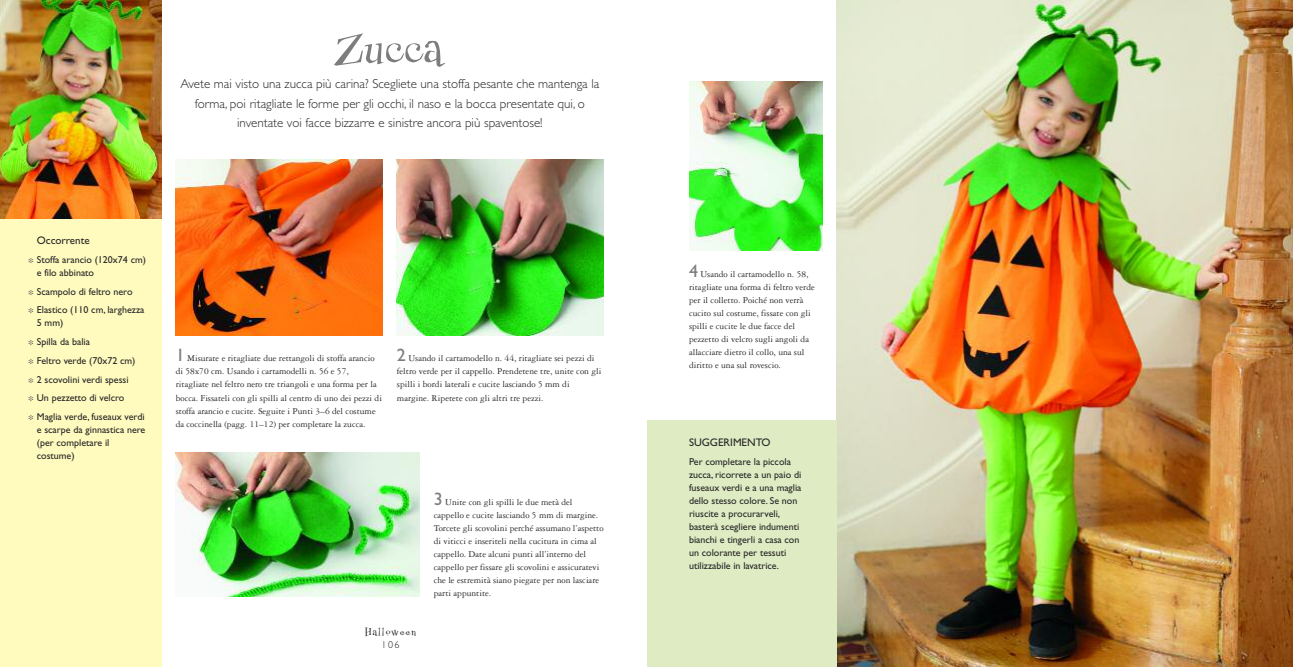
<style>
.page{position:relative;width:1293px;height:667px;background:#fff}
.page>*{position:absolute;margin:0;border:0;box-sizing:border-box;transform-origin:0 0}
.t1{font:54px "Couchlover";color:#7d7d7d}
.t2{font:300 13px/19.5px "Gill Sans";color:#272627;text-align:center}
.t3{font:12px "Couchlover";letter-spacing:.09em;color:#272627}
.t4{font:11px "Gill Sans";color:#272627}
.t5{font:10px/13px "Gill Sans";color:#272627}
.t6{font:300 10px "Gill Sans";color:#272627}
.t7{font:9.5px/13px "Garamond Three";color:#272627}
.s1{color:#686768}
.s2{font-family:"Gill Sans";font-size:18px;color:#7d7d7d}
</style>
<div class="page">
<img style="left:836px;top:0;width:457px;height:666px">
<div style="left:0;top:218px;width:162px;height:448px;background:#fffbbf"></div>
<img style="left:0;top:0;width:162px;height:218px">
<img style="left:176px;top:160px;width:207px;height:175px">
<img style="left:397px;top:160px;width:207px;height:175px">
<img style="left:176px;top:452px;width:244px;height:143px">
<img style="left:689px;top:82px;width:133px;height:169px">
<div style="left:647px;top:420px;width:189px;height:246px;background:#deebc3"></div>
<h1 class="t1" style="left:337px;top:12px;width:108px">Zucca</h1>
<h2 class="t2" style="left:180px;top:75px;width:420px">Avete mai visto una zucca più carina? Scegliete una stoffa pesante che mantenga la forma, poi ritagliate le forme per gli occhi, il naso e la bocca presentate qui, o inventate voi facce bizzarre e sinistre ancora più spaventose!</h2>
<p class="t4" style="left:37px;top:236px;width:54px">Occorrente</p>
<p class="t5" style="left:37px;top:254px;width:111px;text-indent:-9px"><span class="s1">❉</span> Stoffa arancio (120x74 cm) e filo abbinato</p>
<p class="t5" style="left:28px;top:283px;width:118px;line-height:18.7px"><span class="s1">❉</span> Scampolo di feltro nero<br><span class="s1">❉</span> Elastico (110 cm, larghezza</p>
<p class="t5" style="left:28px;top:314px;width:118px;line-height:18.7px;text-indent:9px">5 mm)<br><span class="s1">❉</span> Spilla da balia<br><span class="s1">❉</span> Feltro verde (70x72 cm)<br><span class="s1">❉</span> 2 scovolini verdi spessi<br><span class="s1">❉</span> Un pezzetto di velcro<br><span class="s1">❉</span> Maglia verde, fuseaux verdi</p>
<p class="t5" style="left:37px;top:423px;width:110px">e scarpe da ginnastica nere (per completare il costume)</p>
<p class="t7" style="left:176px;top:352px;width:208px"><span class="s2">1</span> Misurate e ritagliate due rettangoli di stoffa arancio di 58x70 cm. Usando i cartamodelli n. 56 e 57, ritagliate nel feltro nero tre triangoli e una forma per la bocca. Fissateli con gli spilli al centro di uno dei pezzi di stoffa arancio e cucite. Seguite i Punti 3–6 del costume da coccinella (pagg. 11–12) per completare la zucca.</p>
<p class="t7" style="left:397px;top:352px;width:206px"><span class="s2">2</span> Usando il cartamodello n. 44, ritagliate sei pezzi di feltro verde per il cappello. Prendetene tre, unite con gli spilli i bordi laterali e cucite lasciando 5 mm di margine. Ripetete con gli altri tre pezzi.</p>
<p class="t3" style="left:365px;top:623px;width:53px">Halloween</p>
<p class="t6" style="left:381px;top:640px;width:19px">106</p>
<p class="t7" style="left:434px;top:495px;width:171px"><span class="s2">3</span> Unite con gli spilli le due metà del cappello e cucite lasciando 5 mm di margine.<br>Torcete gli scovolini perché assumano l’aspetto di viticci e inseriteli nella cucitura in cima al cappello. Date alcuni punti all’interno del cappello per fissare gli scovolini e assicuratevi che le estremità siano piegate per non lasciare parti appuntite.</p>
<p class="t7" style="left:689px;top:268px;width:127px"><span class="s2">4</span> Usando il cartamodello n. 58, ritagliate una forma di feltro verde per il colletto. Poiché non verrà cucito sul costume, fissate con gli spilli e cucite le due facce del pezzetto di velcro sugli angoli da allacciare dietro il collo, una sul diritto e una sul rovescio.</p>
<p class="t4" style="left:689px;top:438px;width:83px">SUGGERIMENTO</p>
<p class="t5" style="left:689px;top:455px;width:114px">Per completare la piccola zucca, ricorrete a un paio di fuseaux verdi e a una maglia dello stesso colore. Se non riuscite a procurarveli, basterà scegliere indumenti bianchi e tingerli a casa con un colorante per tessuti utilizzabile in lavatrice.</p>
</div>
